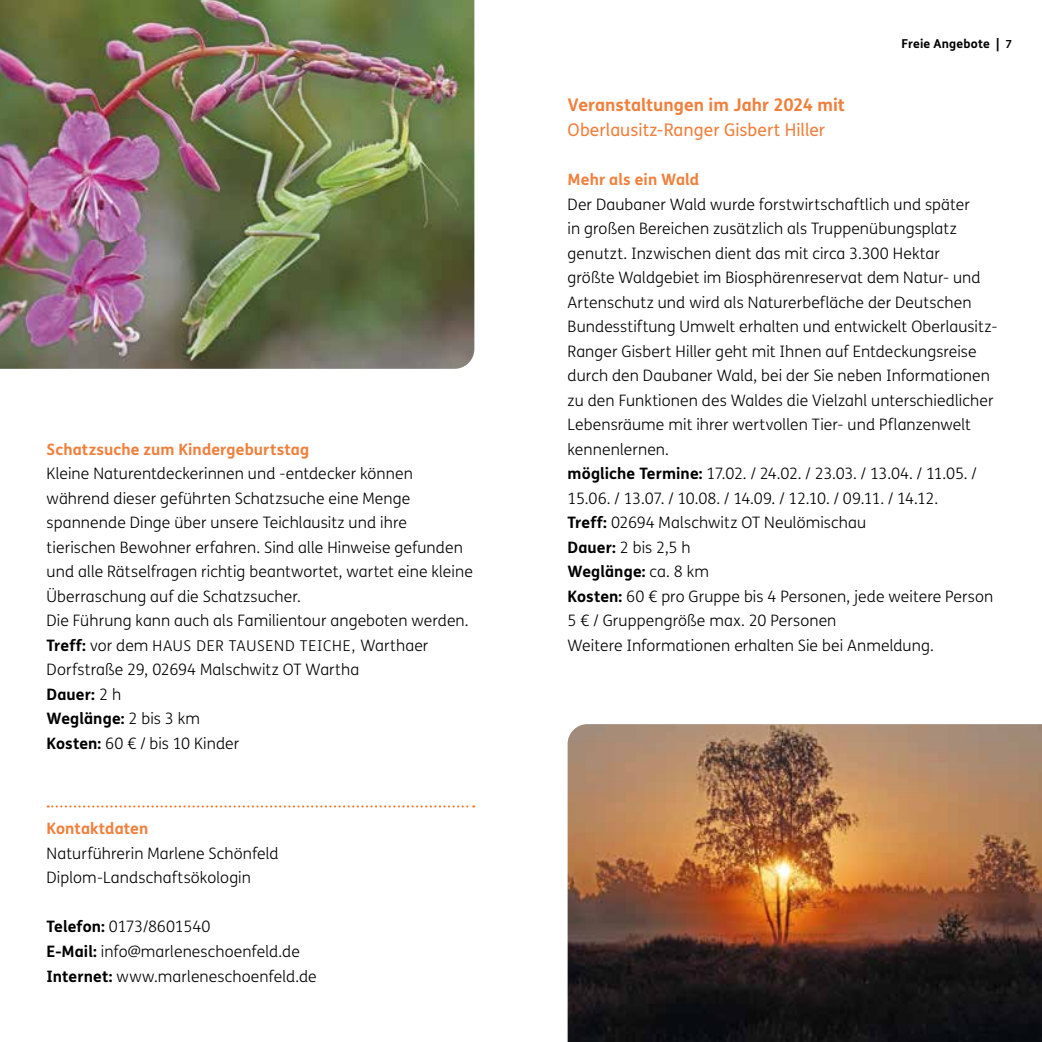
<style>
.page{position:relative;width:1042px;height:1042px;background:#fff}
.page>*{position:absolute;margin:0;border:0;box-sizing:border-box;transform-origin:0 0}
.NNL_Einführungstext_Din-lang_75{font:17.5px "FS Me";color:#f07f3c}
.NNL_Einführungstext_Din-lang_75-2{font:700 17.5px "FS Me";color:#f07f3c}
.NNL_Copy_Din-lang_75{font:300 15.75px/24.5px "FS Me";letter-spacing:.005em;color:#000}
.NNL_Copy_Din-lang_75-2{font:300 15.75px/24.5px "FS Me";letter-spacing:-.035em;color:#000}
.NNL_Headline_Fließtext_Din-lang_75{font:700 15.75px "FS Me";letter-spacing:.005em;color:#f07f3c}
.NNL_Copy_Din-lang_75-3{font:700 15.75px "FS Me";letter-spacing:.005em;color:#000}
.NNL_Copy_Din-lang_75-4{font:300 15.75px "FS Me";letter-spacing:-.015em;color:#000}
.NNL_Copy_Din-lang_75-5{font:700 15.75px "FS Me";letter-spacing:.005em;color:#f07f3c}
.NNL_Copy_Din-lang_75-6{font:300 14.88px "FS Me";letter-spacing:.05em;color:#000}
.t1{font:700 12.25px "FS Me";letter-spacing:.015em;color:#000}
.s1{font-weight:700;font-size:15.75px}
.s2{font-size:15.75px}
.s3{font-weight:300}
.s4{font-weight:700}
.s5{font-family:"Myriad Pro";font-weight:600}
</style>
<div class="page">
<svg style="left:48px;top:805px;width:426px;height:2px"></svg>
<img style="left:0;top:0;width:474px;height:369px">
<img style="left:567px;top:724px;width:475px;height:318px">
<p class="NNL_Headline_Fließtext_Din-lang_75" style="left:47px;top:437px;width:264px">Schatzsuche zum Kindergeburtstag</p>
<p class="NNL_Copy_Din-lang_75" style="left:47px;top:461px;width:428px">Kleine Naturentdeckerinnen und -entdecker können während dieser geführten Schatzsuche eine Menge spannende Dinge über unsere Teichlausitz und ihre tierischen Bewohner erfahren. Sind alle Hinweise gefunden und alle Rätselfragen richtig beantwortet, wartet eine kleine Überraschung auf die Schatzsucher.</p>
<p class="NNL_Copy_Din-lang_75" style="left:47px;top:608px;width:423px">Die Führung kann auch als Familientour angeboten werden.</p>
<p class="NNL_Copy_Din-lang_75-6" style="left:47px;top:635px;width:383px"><span class="s1">Treff:</span> <span class="s2">vor dem</span> HAUS DER TAUSEND TEICHE, <span class="s2">Warthaer</span></p>
<p class="NNL_Copy_Din-lang_75" style="left:47px;top:657px;width:314px">Dorfstraße 29, 02694 Malschwitz OT Wartha</p>
<p class="NNL_Copy_Din-lang_75-3" style="left:47px;top:682px;width:76px">Dauer: <span class="s3">2 h</span></p>
<p class="NNL_Copy_Din-lang_75-3" style="left:47px;top:706px;width:155px">Weglänge: <span class="s3">2 bis 3 km</span></p>
<p class="NNL_Copy_Din-lang_75" style="left:47px;top:730px;width:194px"><span class="s4">Kosten:</span> 60 € / bis 10 Kinder</p>
<p class="NNL_Copy_Din-lang_75-5" style="left:47px;top:816px;width:103px">Kontaktdaten</p>
<p class="NNL_Copy_Din-lang_75" style="left:47px;top:841px;width:234px">Naturführerin Marlene Schönfeld</p>
<p class="NNL_Copy_Din-lang_75" style="left:47px;top:865px;width:206px">Diplom-Landschaftsökologin</p>
<p class="NNL_Copy_Din-lang_75-4" style="left:47px;top:916px;width:165px"><span class="s4">Telefon:</span> 0173/8601540</p>
<p class="NNL_Copy_Din-lang_75" style="left:47px;top:939px;width:255px"><span class="s4">E-Mail:</span> info@marleneschoenfeld.de</p>
<p class="NNL_Copy_Din-lang_75" style="left:47px;top:963px;width:272px"><span class="s4">Internet:</span> www.marleneschoenfeld.de</p>
<p class="t1" style="left:901px;top:34px;width:112px">Freie Angebote | <span class="s5">7</span></p>
<p class="NNL_Einführungstext_Din-lang_75-2" style="left:567px;top:92px;width:279px">Veranstaltungen im Jahr 2024 mit</p>
<p class="NNL_Einführungstext_Din-lang_75" style="left:567px;top:118px;width:259px">Oberlausitz-Ranger Gisbert Hiller</p>
<p class="NNL_Headline_Fließtext_Din-lang_75" style="left:567px;top:167px;width:133px">Mehr als ein Wald</p>
<p class="NNL_Copy_Din-lang_75" style="left:567px;top:191px;width:431px">Der Daubaner Wald wurde forstwirtschaftlich und später<br>in großen Bereichen zusätzlich als Truppenübungsplatz genutzt. Inzwischen dient das mit circa 3.300 Hektar<br>größte Waldgebiet im Biosphärenreservat dem Natur- und Artenschutz und wird als Naturerbefläche der Deutschen Bundesstiftung Umwelt erhalten und entwickelt Oberlausitz-Ranger Gisbert Hiller geht mit Ihnen auf Entdeckungsreise durch den Daubaner Wald, bei der Sie neben Informationen zu den Funktionen des Waldes die Vielzahl unterschiedlicher Lebensräume mit ihrer wertvollen Tier- und Pflanzenwelt kennenlernen.</p>
<p class="NNL_Copy_Din-lang_75-2" style="left:567px;top:461px;width:411px"><span class="s4">mögliche Termine:</span> 17.02. / 24.02. / 23.03. / 13.04. / 11.05. /<br>15.06. / 13.07. / 10.08. / 14.09. / 12.10. / 09.11. / 14.12.</p>
<p class="NNL_Copy_Din-lang_75" style="left:567px;top:510px;width:300px"><span class="s4">Treff:</span> 02694 Malschwitz OT Neulömischau</p>
<p class="NNL_Copy_Din-lang_75" style="left:567px;top:534px;width:125px"><span class="s4">Dauer:</span> 2 bis 2,5 h</p>
<p class="NNL_Copy_Din-lang_75-3" style="left:567px;top:559px;width:143px">Weglänge: <span class="s3">ca. 8 km</span></p>
<p class="NNL_Copy_Din-lang_75" style="left:567px;top:583px;width:427px"><span class="s4">Kosten:</span> 60 € pro Gruppe bis 4 Personen, jede weitere Person<br>5 € / Gruppengröße max. 20 Personen</p>
<p class="NNL_Copy_Din-lang_75" style="left:567px;top:632px;width:368px">Weitere Informationen erhalten Sie bei Anmeldung.</p>
</div>
